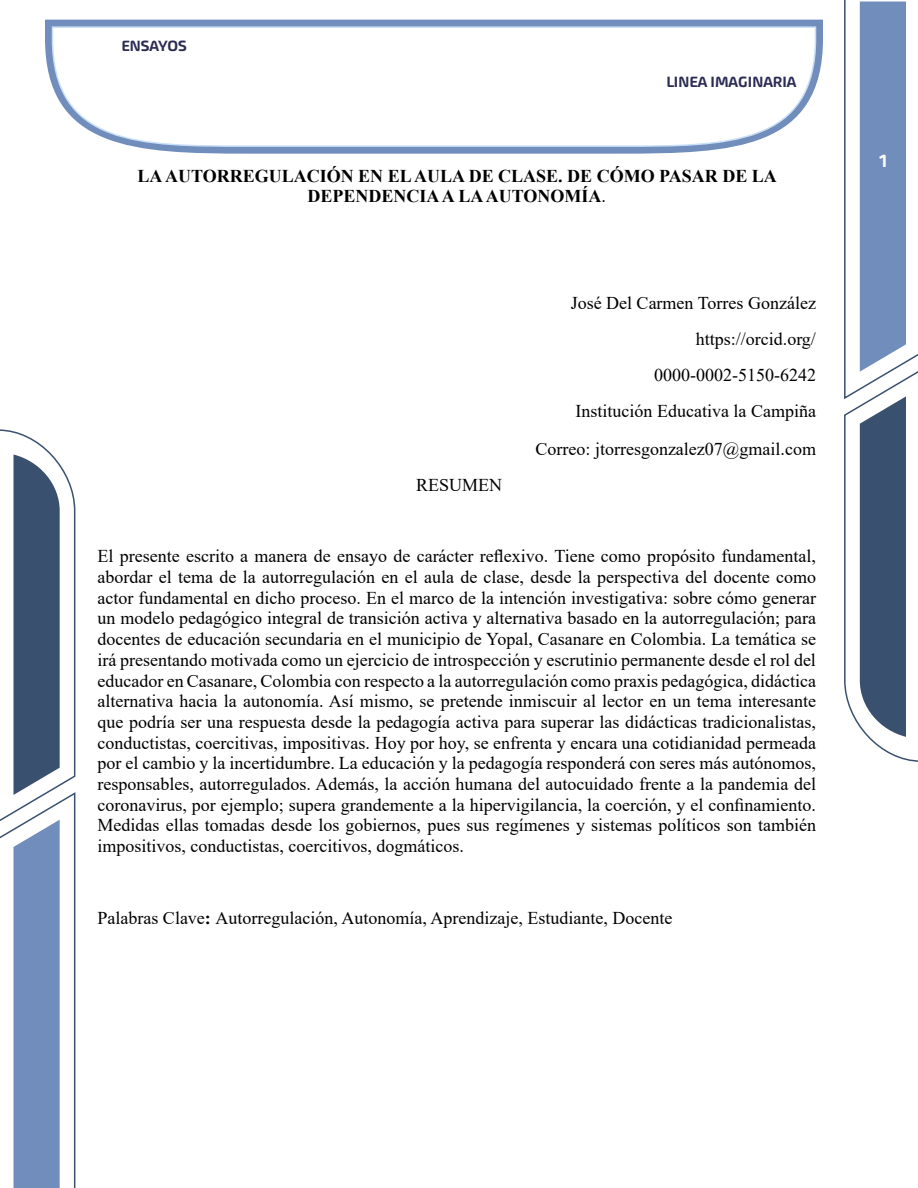
<style>
.page{position:relative;width:918px;height:1188px;background:#fff}
.page>*{position:absolute;margin:0;border:0;box-sizing:border-box;transform-origin:0 0}
.t1{font:18px/20.7px "Times New Roman";color:#000;text-align:right}
.t2{font:700 18px/20.7px "Times New Roman";color:#000;text-align:center}
.t3{font:500 18px "Akceler Aalt";color:#fff}
.t4{font:500 15px "Akceler Aalt";color:#2b2c55}
.s1{font-weight:400}
.s2{font-weight:700}
</style>
<div class="page">
<svg style="left:844px;top:0;width:74px;height:762px"></svg>
<svg style="left:0;top:429px;width:76px;height:759px"></svg>
<svg style="left:45px;top:20px;width:778px;height:134px;fill:#718dbc"></svg>
<svg style="left:51px;top:26px;width:766px;height:122px"></svg>
<p class="t4" style="left:122px;top:35px;width:67px">ENSAYOS</p>
<p class="t4" style="left:666px;top:71px;width:132px">LINEA IMAGINARIA</p>
<p class="t2" style="left:138px;top:165px;width:641px">LA AUTORREGULACIÓN EN EL AULA DE CLASE. DE CÓMO PASAR DE LA<br>DEPENDENCIA A LA AUTONOMÍA<span class="s1">.</span></p>
<p class="t1" style="left:416px;top:474px;width:88px">RESUMEN</p>
<p class="t1" style="left:571px;top:285px;width:247px;line-height:35.7px">José Del Carmen Torres González https://orcid.org/<br>0000-0002-5150-6242<br>Institución Educativa la Campiña</p>
<p class="t1" style="left:536px;top:438px;width:282px">Correo: jtorresgonzalez07@gmail.com</p>
<p class="t1" style="left:98px;top:545px;width:720px;text-align:justify">El presente escrito a manera de ensayo de carácter reflexivo. Tiene como propósito fundamental, abordar el tema de la autorregulación en el aula de clase, desde la perspectiva del docente como actor fundamental en dicho proceso. En el marco de la intención investigativa: sobre cómo generar un modelo pedagógico integral de transición activa y alternativa basado en la autorregulación; para docentes de educación secundaria en el municipio de Yopal, Casanare en Colombia. La temática se irá presentando motivada como un ejercicio de introspección y escrutinio permanente desde el rol del educador en Casanare, Colombia con respecto a la autorregulación como praxis pedagógica, didáctica alternativa hacia la autonomía. Así mismo, se pretende inmiscuir al lector en un tema interesante que podría ser una respuesta desde la pedagogía activa para superar las didácticas tradicionalistas, conductistas, coercitivas, impositivas. Hoy por hoy, se enfrenta y encara una cotidianidad permeada por el cambio y la incertidumbre. La educación y la pedagogía responderá con seres más autónomos, responsables, autorregulados. Además, la acción humana del autocuidado frente a la pandemia del coronavirus, por ejemplo; supera grandemente a la hipervigilancia, la coerción, y el confinamiento.<br>Medidas ellas tomadas desde los gobiernos, pues sus regímenes y sistemas políticos son también impositivos, conductistas, coercitivos, dogmáticos.</p>
<p class="t1" style="left:98px;top:907px;width:576px">Palabras Clave<span class="s2">:</span> Autorregulación, Autonomía, Aprendizaje, Estudiante, Docente</p>
<p class="t3" style="left:880px;top:147px;width:9px">1</p>
</div>
